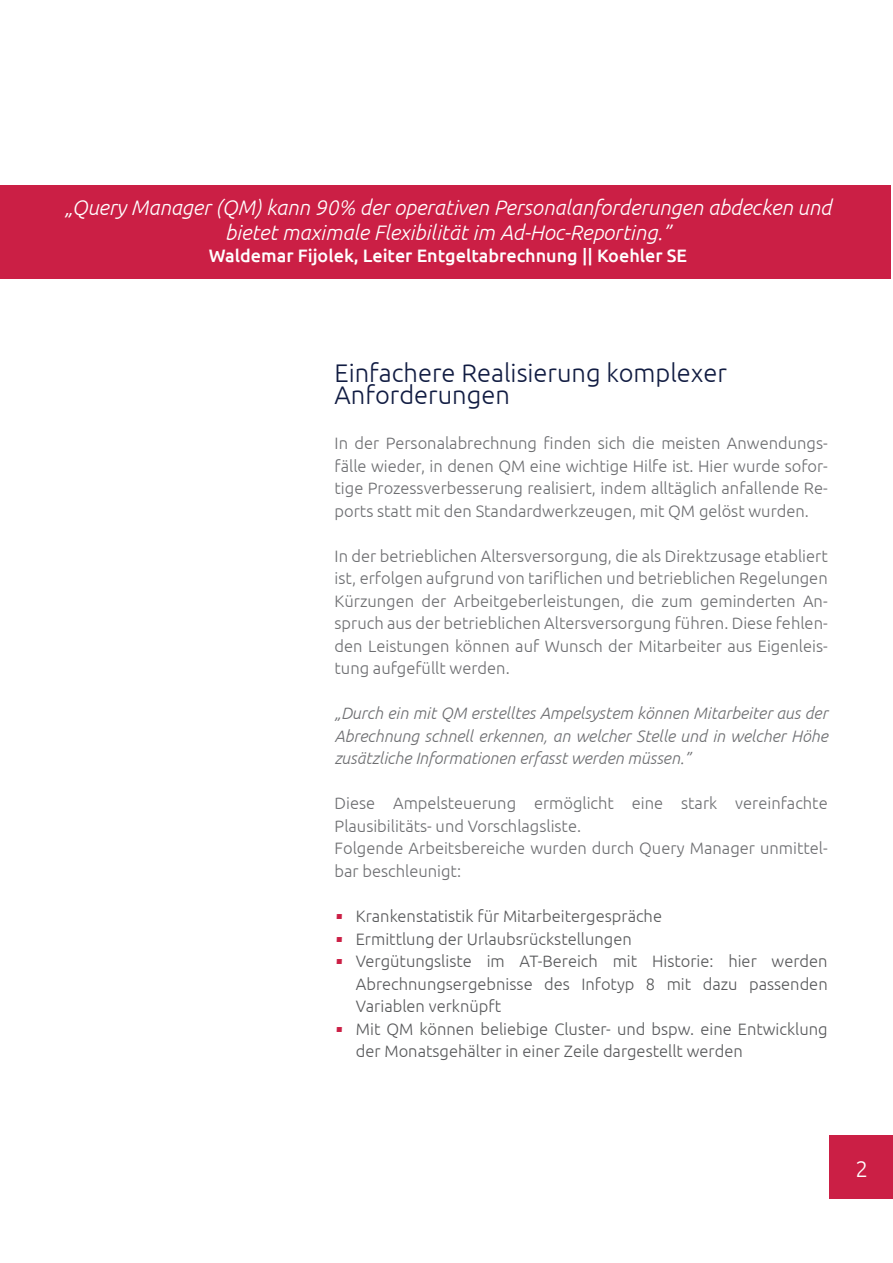
<style>
.page{position:relative;width:893px;height:1263px;background:#fff}
.page>*{position:absolute;margin:0;border:0;box-sizing:border-box;transform-origin:0 0}
.t1{font:300 25.5px/22.5px "Ubuntu";color:#111c42}
.t2{font:300 22.5px "Ubuntu";color:#fff}
.t3{font:italic 300 21px/25.2px "Ubuntu";color:#fff;text-align:center}
.t4{font:500 18px "Ubuntu";color:#fff}
.t5{font:300 16.5px/22.5px "Ubuntu";color:#6d6e71;text-align:justify}
.t6{font:300 16.5px/22.5px "Ubuntu";color:#58595b;text-align:justify}
.t7{font:italic 300 16.5px/22.5px "Ubuntu";color:#6d6e71;text-align:justify}
.s1{font-family:"ITC Eras Std";font-weight:500;color:#cb1f45}
</style>
<div class="page">
<div style="left:830px;top:1135px;width:63px;height:64px;background:#cb1f45"></div>
<div style="left:0;top:185px;width:891px;height:94px;background:#cb1f45"></div>
<p class="t3" style="left:64px;top:194px;width:769px">„Query Manager (QM) kann 90% der operativen Personalanforderungen abdecken und bietet maximale Flexibilität im Ad-Hoc-Reporting.”</p>
<p class="t4" style="left:209px;top:244px;width:480px">Waldemar Fijolek, Leiter Entgeltabrechnung || Koehler SE</p>
<h1 class="t1" style="left:335px;top:361px;width:394px">Einfachere Realisierung komplexer<br>Anforderungen</h1>
<p class="t5" style="left:335px;top:432px;width:495px">In der Personalabrechnung finden sich die meisten Anwendungs&shy;fälle wieder, in denen QM eine wichtige Hilfe ist. Hier wurde sofor&shy;tige Prozessverbesserung realisiert, indem alltäglich anfallende Re&shy;ports statt mit den Standardwerkzeugen, mit QM gelöst wurden.</p>
<p class="t5" style="left:335px;top:544px;width:495px">In der betrieblichen Altersversorgung, die als Direktzusage etabliert ist, erfolgen aufgrund von tariflichen und betrieblichen Regelungen Kürzungen der Arbeitgeberleistungen, die zum geminderten An&shy;spruch aus der betrieblichen Altersversorgung führen. Diese fehlen&shy;den Leistungen können auf Wunsch der Mitarbeiter aus Eigenleis&shy;tung aufgefüllt werden.</p>
<p class="t7" style="left:335px;top:702px;width:495px">„Durch ein mit QM erstelltes Ampelsystem können Mitarbeiter aus der Abrechnung schnell erkennen, an welcher Stelle und in welcher Höhe zusätzliche Informationen erfasst werden müssen.”</p>
<p class="t5" style="left:335px;top:792px;width:495px;text-align:left">Diese Ampelsteuerung ermöglicht eine stark vereinfachte Plausibilitäts- und Vorschlagsliste.<br>Folgende Arbeitsbereiche wurden durch Query Manager unmittel&shy;bar beschleunigt:</p>
<p class="t6" style="left:335px;top:904px;width:329px"><span class="s1">•</span> Krankenstatistik für Mitarbeitergespräche</p>
<p class="t6" style="left:335px;top:927px;width:299px"><span class="s1">•</span> Ermittlung der Urlaubsrückstellungen</p>
<p class="t6" style="left:356px;top:949px;width:473px;text-indent:-21px"><span class="s1">•</span> Vergütungsliste im AT-Bereich mit Historie: hier werden Abrechnungsergebnisse des Infotyp 8 mit dazu passenden Variablen verknüpft</p>
<p class="t6" style="left:356px;top:1017px;width:473px;text-indent:-21px"><span class="s1">•</span> Mit QM können beliebige Cluster- und bspw. eine Entwicklung der Monatsgehälter in einer Zeile dargestellt werden</p>
<h2 class="t2" style="left:856px;top:1155px;width:14px">2</h2>
</div>
